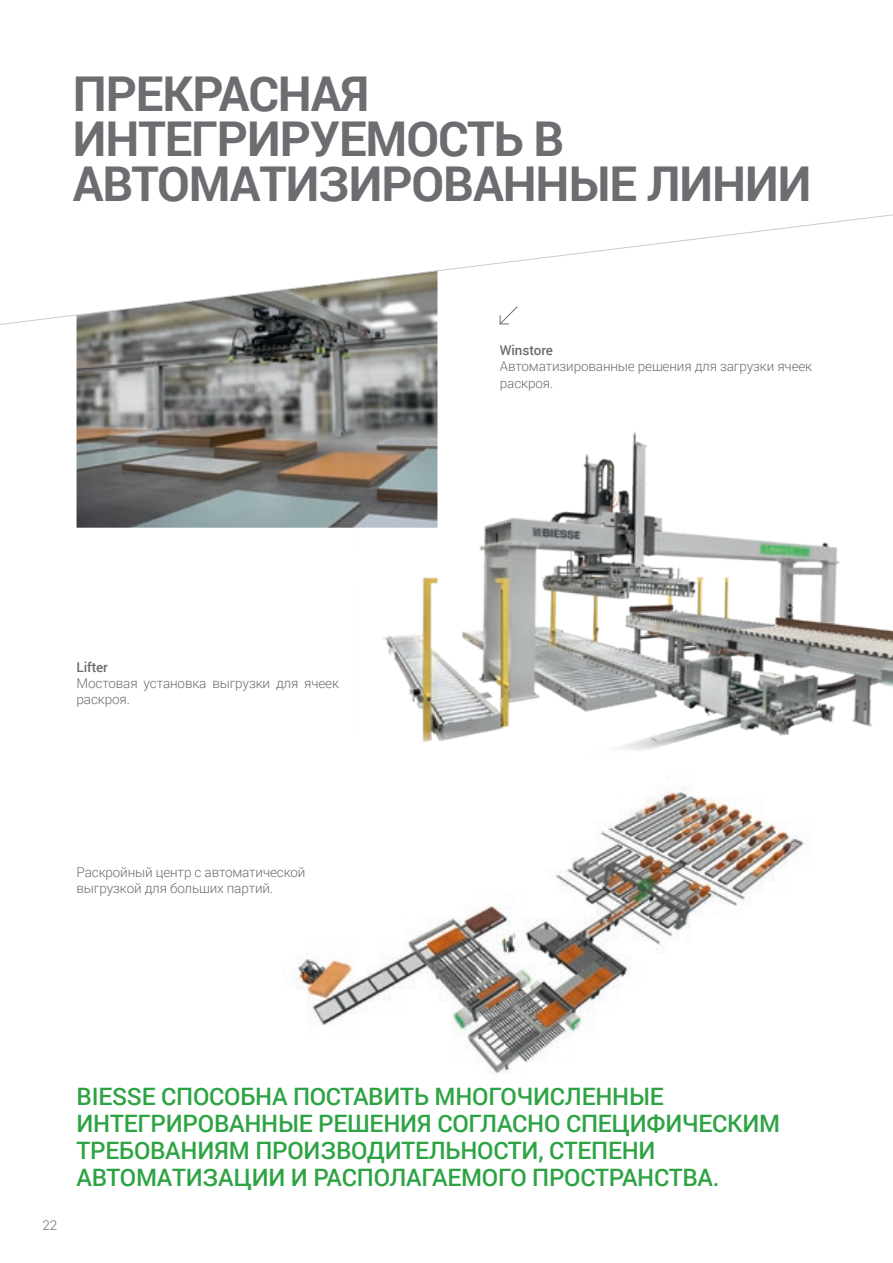
<style>
.page{position:relative;width:893px;height:1263px;background:#fff}
.page>*{position:absolute;margin:0;border:0;box-sizing:border-box;transform-origin:0 0}
._1_TITOLO_GRIGIO{font:700 48px/45px "Roboto";letter-spacing:-.02em;color:#6c6d70}
.t1{font:500 24px/27px "Roboto";letter-spacing:-.01em;color:#2da343}
.t2{font:300 13.5px/16.2px "Roboto";letter-spacing:-.01em;color:#6c6d70}
.t3{font:500 13.5px "Roboto";letter-spacing:-.01em;color:#6c6d70}
</style>
<div class="page">
<img style="left:77px;top:328px;width:360px;height:200px">
<svg style="left:0;top:214px;width:893px;height:114px"></svg>
<svg style="left:499px;top:306px;width:19px;height:19px"></svg>
<img style="left:295px;top:787px;width:516px;height:287px">
<img style="left:356px;top:421px;width:537px;height:329px">
<p class="_1_TITOLO_GRIGIO" style="left:73px;top:69px;width:740px">ПРЕКРАСНАЯ<br>ИНТЕГРИРУЕМОСТЬ В<br>АВТОМАТИЗИРОВАННЫЕ ЛИНИИ</p>
<p class="t3" style="left:500px;top:341px;width:55px">Winstore</p>
<p class="t2" style="left:500px;top:358px;width:314px">Автоматизированные решения для загрузки ячеек раскроя.</p>
<p class="t3" style="left:77px;top:658px;width:33px">Lifter</p>
<p class="t2" style="left:77px;top:675px;width:264px">Мостовая установка выгрузки для ячеек раскроя.</p>
<p class="t2" style="left:77px;top:864px;width:230px">Раскройный центр с автоматической</p>
<p class="t2" style="left:77px;top:880px;width:198px">выгрузкой для больших партий.</p>
<p class="t2" style="left:42px;top:1216px;width:16px">22</p>
<p class="t1" style="left:77px;top:1082px;width:705px">BIESSE СПОСОБНА ПОСТАВИТЬ МНОГОЧИСЛЕННЫЕ ИНТЕГРИРОВАННЫЕ РЕШЕНИЯ СОГЛАСНО СПЕЦИФИЧЕСКИМ ТРЕБОВАНИЯМ ПРОИЗВОДИТЕЛЬНОСТИ, СТЕПЕНИ АВТОМАТИЗАЦИИ И РАСПОЛАГАЕМОГО ПРОСТРАНСТВА.</p>
</div>
